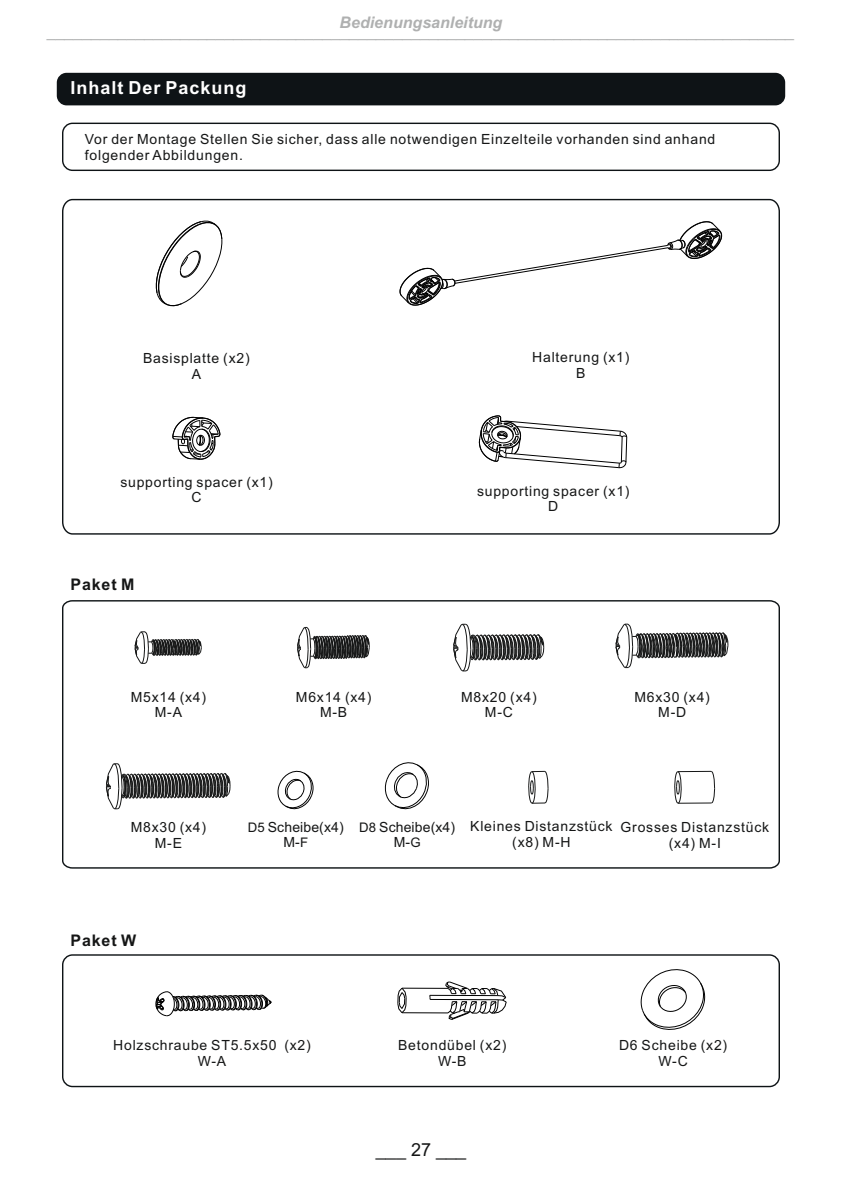
<style>
.page{position:relative;width:842px;height:1191px;background:#fff}
.page>*{position:absolute;margin:0;border:0;box-sizing:border-box;transform-origin:0 0}
.t1{font:700 18px "Arial";letter-spacing:.055em;color:#fff}
.t2{font:18px "Arial";color:#151616}
.t3{font:16px "Arial";color:#afb0b0}
.t4{font:italic 700 16px "Arial";color:#afb0b0}
.t5{font:700 16px "Arial";letter-spacing:.055em;color:#151616}
.t6{font:14px/15.6px "Arial";letter-spacing:.055em;color:#151616;text-align:center}
.t7{font:14px/15.8px "Arial";letter-spacing:.01em;color:#151616}
.s1{font-size:13.2px}
</style>
<div class="page">
<div style="left:57px;top:73px;width:728px;height:32px;background:#0e1316;border-radius:10px"></div>
<div style="left:62px;top:123px;width:718px;height:48px;border:1px solid #0e1316;border-radius:10px"></div>
<div style="left:62px;top:954px;width:718px;height:133px;border:1px solid #0e1316;border-radius:10px"></div>
<svg style="left:62px;top:600px;width:718px;height:269px"></svg>
<svg style="left:453px;top:623px;width:91px;height:49px"></svg>
<svg style="left:134px;top:631px;width:68px;height:33px"></svg>
<svg style="left:297px;top:626px;width:73px;height:42px"></svg>
<hr style="left:678px;top:802px;width:33px;height:1px;background:#151616">
<hr style="left:678px;top:771px;width:33px;height:1px;background:#151616">
<svg style="left:710px;top:770px;width:5px;height:34px"></svg>
<svg style="left:674px;top:770px;width:8px;height:34px"></svg>
<svg style="left:615px;top:623px;width:114px;height:45px"></svg>
<svg style="left:106px;top:763px;width:125px;height:46px"></svg>
<svg style="left:528px;top:770px;width:21px;height:34px"></svg>
<svg style="left:397px;top:988px;width:10px;height:25px"></svg>
<hr style="left:402px;top:987px;width:46px;height:1px;background:#000">
<hr style="left:430px;top:995px;width:68px;height:1px;background:#000">
<hr style="left:430px;top:999px;width:68px;height:1px;background:#000">
<hr style="left:402px;top:1012px;width:46px;height:1px;background:#000">
<svg style="left:445px;top:981px;width:62px;height:39px"></svg>
<svg style="left:640px;top:969px;width:65px;height:61px"></svg>
<svg style="left:62px;top:198px;width:718px;height:337px"></svg>
<svg style="left:172px;top:417px;width:49px;height:43px"></svg>
<svg style="left:479px;top:415px;width:149px;height:53px"></svg>
<svg style="left:156px;top:220px;width:67px;height:86px"></svg>
<svg style="left:399px;top:221px;width:323px;height:85px"></svg>
<svg style="left:277px;top:770px;width:37px;height:39px"></svg>
<svg style="left:385px;top:762px;width:44px;height:47px"></svg>
<svg style="left:155px;top:991px;width:117px;height:26px"></svg>
<p class="t4" style="left:340px;top:17px;width:164px">Bedienungsanleitung</p>
<p class="t3" style="left:47px;top:26px;width:749px">____________________________________________________________________________________</p>
<p class="t1" style="left:71px;top:80px;width:178px">Inhalt Der Packung</p>
<p class="t6" style="left:85px;top:133px;width:632px;text-align:left">Vor der Montage Stellen Sie sicher, dass alle notwendigen Einzelteile vorhanden sind anhand folgender Abbildungen.</p>
<p class="t6" style="left:143px;top:352px;width:108px">Basisplatte (x2)<br>A</p>
<p class="t6" style="left:120px;top:475px;width:154px">supporting spacer (x1)<br>C</p>
<p class="t5" style="left:71px;top:579px;width:66px">Paket M</p>
<p class="t6" style="left:532px;top:351px;width:99px">Halterung (x1)<br>B</p>
<p class="t6" style="left:477px;top:484px;width:154px">supporting spacer (x1)<br>D</p>
<p class="t6" style="left:131px;top:690px;width:77px">M5x14 (x4)<br>M-A</p>
<p class="t6" style="left:296px;top:690px;width:77px">M6x14 (x4)<br>M-B</p>
<p class="t6" style="left:461px;top:690px;width:77px">M8x20 (x4)<br>M-C</p>
<p class="t6" style="left:634px;top:690px;width:77px">M6x30 (x4)<br>M-D</p>
<p class="t6" style="left:131px;top:820px;width:77px">M8x30 (x4)<br>M-E</p>
<p class="t6" style="left:470px;top:819px;width:144px">Kleines Distanzstück (x8) M-H</p>
<p class="t7" style="left:283px;top:820px;width:173px;text-indent:-36px"><span class="s1">D5</span> Scheibe(x4) <span class="s1">D8</span> Scheibe(x4)<br>M-<span class="s1">F</span></p>
<p class="t6" style="left:394px;top:836px;width:28px">M-<span class="s1">G</span></p>
<p class="t6" style="left:621px;top:820px;width:150px">Grosses Distanzstück (x4) M-I</p>
<p class="t5" style="left:71px;top:934px;width:67px">Paket W</p>
<p class="t6" style="left:113px;top:1038px;width:199px">Holzschraube ST5.5x50 (x2)<br>W-A</p>
<p class="t6" style="left:398px;top:1038px;width:110px">Betondübel (x2)<br>W-B</p>
<p class="t6" style="left:619px;top:1038px;width:110px">D6 Scheibe (x2)<br>W-C</p>
<p class="t2" style="left:376px;top:1142px;width:92px">___ 27 ___</p>
</div>
